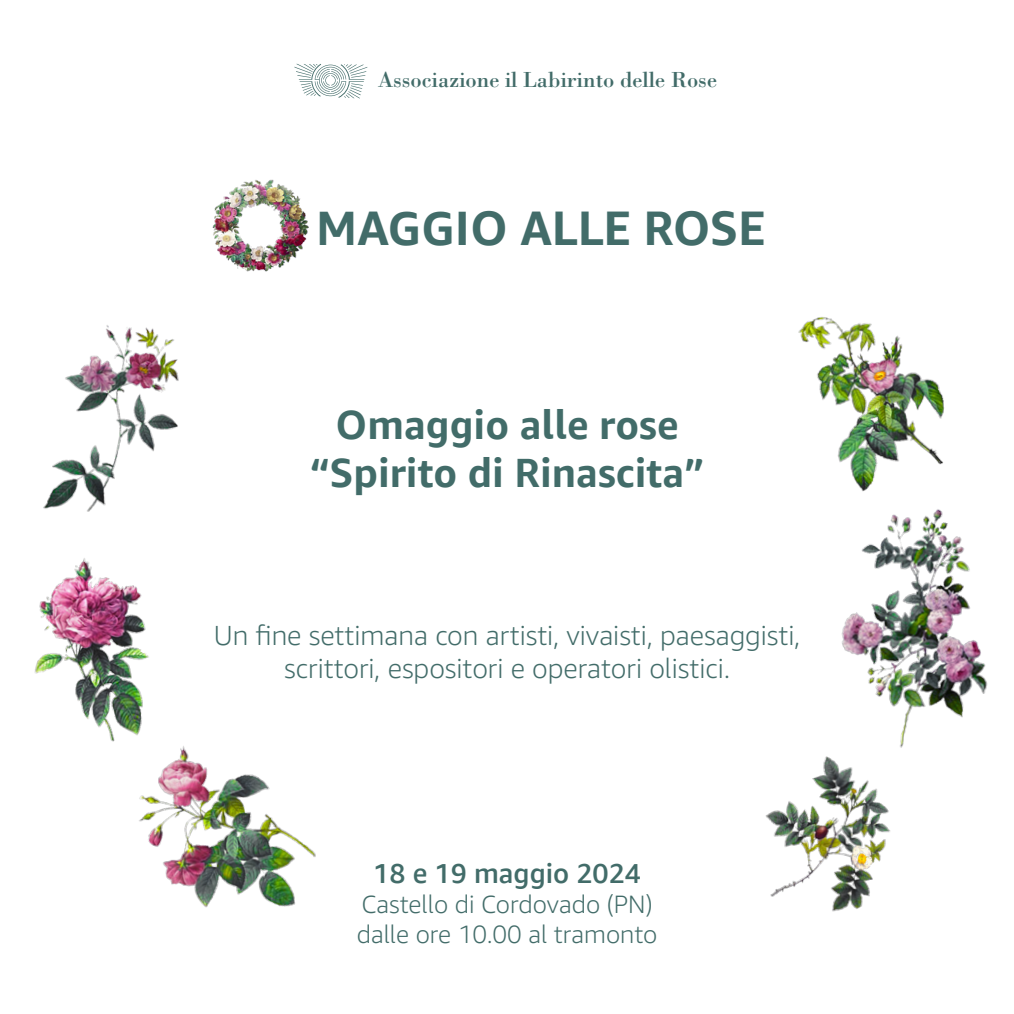
<style>
.page{position:relative;width:1014px;height:1014px;background:#fff}
.page>*{position:absolute;margin:0;border:0;box-sizing:border-box;transform-origin:0 0}
.t1{font:700 47.5px "Amazon Ember V2";color:#426c69}
.t2{font:700 40px "Amazon Ember V2";color:#426c69}
.t3{font:300 27.5px/33px "Amazon Ember";color:#426c69;text-align:center}
.t4{font:500 27.5px "Amazon Ember";color:#426c69}
.t5{font:300 25px "Amazon Ember";color:#426c69}
.t6{font:22.5px "Bodoni Std";color:#426c69}
</style>
<div class="page">
<img style="left:34px;top:325px;width:282px;height:583px">
<img style="left:212px;top:179px;width:97px;height:93px">
<svg style="left:294px;top:64px;width:73px;height:35px"></svg>
<img style="left:765px;top:317px;width:223px;height:595px">
<p class="t6" style="left:378px;top:66px;width:340px">Associazione il Labirinto delle Rose</p>
<p class="t1" style="left:316px;top:194px;width:450px">MAGGIO ALLE ROSE</p>
<p class="t2" style="left:335px;top:396px;width:344px">Omaggio alle rose</p>
<p class="t2" style="left:310px;top:444px;width:396px">“Spirito di Rinascita”</p>
<p class="t3" style="left:214px;top:619px;width:588px">Un fine settimana con artisti, vivaisti, paesaggisti, scrittori, espositori e operatori olistici.</p>
<p class="t4" style="left:373px;top:856px;width:269px">18 e 19 maggio 2024</p>
<p class="t5" style="left:361px;top:888px;width:292px">Castello di Cordovado (PN)</p>
<p class="t5" style="left:357px;top:918px;width:302px">dalle ore 10.00 al tramonto</p>
</div>
